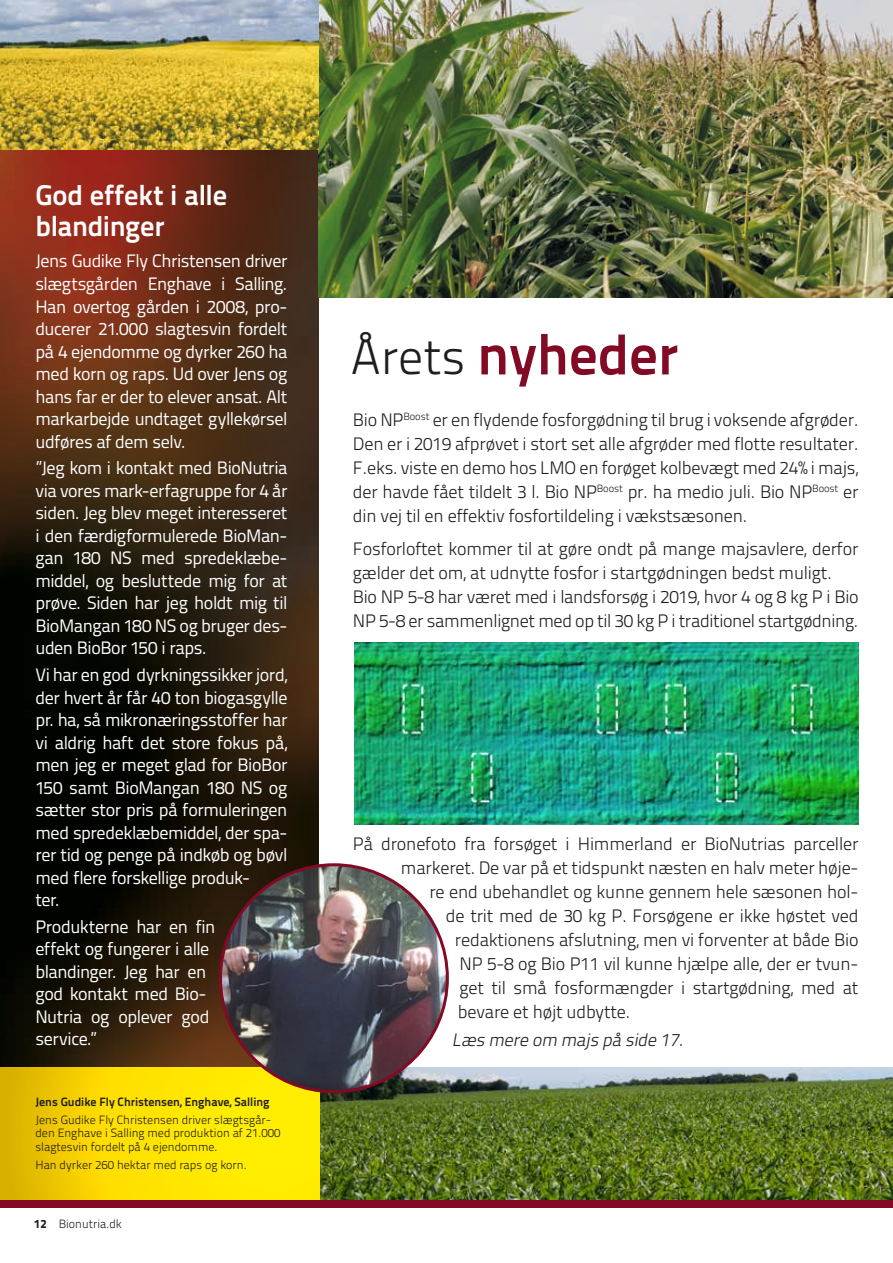
<style>
.page{position:relative;width:893px;height:1263px;background:#fff}
.page>*{position:absolute;margin:0;border:0;box-sizing:border-box;transform-origin:0 0}
.t1{font:700 57px "Titillium Text 22 L";color:#830a24}
.t2{font:700 28.5px/31.5px "Titillium Text 22 L";letter-spacing:-.01em;color:#fff}
.t3{font:18px/22.5px "Titillium Text 22 L";letter-spacing:-.025em;color:#fff;text-align:justify}
.t4{font:300 18px/24px "Titillium Text 22 L";letter-spacing:-.01em;color:#1d1d1b;text-align:justify}
.t5{font:italic 300 18px "Titillium Text 22 L";color:#1d1d1b}
.t6{font:300 12px/13.5px "Titillium Text 22 L";color:#1d1d1b}
.t7{font:700 12px "Titillium Text 22 L";color:#1d1d1b}
.s1{font-weight:800}
.s2{font-weight:300;font-size:49.5px;color:#1d1d1b}
</style>
<div class="page">
<div style="left:0;top:1199px;width:893px;height:9px;background:#830a24"></div>
<img style="left:0;top:150px;width:319px;height:917px">
<svg style="left:0;top:1067px;width:320px;height:132px;background:#f8dc00"></svg>
<img style="left:319px;top:0;width:574px;height:298px">
<img style="left:0;top:0;width:319px;height:150px">
<img style="left:354px;top:642px;width:505px;height:183px">
<img style="left:320px;top:1067px;width:573px;height:132px">
<img style="left:220px;top:865px;width:227px;height:227px;border-radius:113px">
<h2 class="t2" style="left:35px;top:178px;width:193px">God effekt i alle blandinger</h2>
<p class="t3" style="left:35px;top:249px;width:254px">Jens Gudike Fly Christensen driver slægtsgården Enghave i Salling.<br>Han overtog gården i 2008, pro&shy;ducerer 21.000 slagtesvin fordelt på 4 ejendomme og dyrker 260 ha med korn og raps. Ud over Jens og hans far er der to elever ansat. Alt markarbejde undtaget gyllekørsel udføres af dem selv.</p>
<p class="t3" style="left:35px;top:456px;width:254px">”Jeg kom i kontakt med BioNutria via vores mark-erfagruppe for 4 år siden. Jeg blev meget interesseret i den færdigformulerede BioMan&shy;gan 180 NS med spredeklæbe&shy;middel, og besluttede mig for at prøve. Siden har jeg holdt mig til BioMangan 180 NS og bruger des&shy;uden BioBor 150 i raps.</p>
<p class="t3" style="left:35px;top:662px;width:254px;text-align:left">Vi har en god dyrkningssikker jord, der hvert år får 40 ton biogasgylle pr. ha, så mikronæringsstoffer har vi aldrig haft det store fokus på, men jeg er meget glad for BioBor<br>150 samt BioMangan 180 NS og sætter stor pris på formuleringen med spredeklæbemiddel, der spa&shy;rer tid og penge på indkøb og bøvl med flere forskellige produk-<br>ter.</p>
<p class="t3" style="left:35px;top:914px;width:182px;text-align:left">Produkterne har en fin effekt og fungerer i alle blandinger. Jeg har en god kontakt med Bio-<br>Nutria og oplever god service.”</p>
<p class="t7" style="left:35px;top:1093px;width:236px">Jens Gudike Fly Christensen, Enghave, Salling</p>
<p class="t6" style="left:35px;top:1112px;width:247px">Jens Gudike Fly Christensen driver slægtsgår&shy;den Enghave i Salling med produktion af 21.000 slagtesvin fordelt på 4 ejendomme.</p>
<p class="t6" style="left:35px;top:1157px;width:213px">Han dyrker 260 hektar med raps og korn.</p>
<p class="t6" style="left:34px;top:1216px;width:89px"><span class="s1">12</span> Bionutria.dk</p>
<h1 class="t1" style="left:351px;top:311px;width:329px"><span class="s2">Årets</span> nyheder</h1>
<p class="t4" style="left:353px;top:407px;width:507px">Bio NP<sup>Boost</sup> er en flydende fosforgødning til brug i voksende afgrøder.<br>Den er i 2019 afprøvet i stort set alle afgrøder med flotte resultater.<br>F.eks. viste en demo hos LMO en forøget kolbevægt med 24% i majs, der havde fået tildelt 3 l. Bio NP<sup>Boost</sup> pr. ha medio juli. Bio NP<sup>Boost</sup> er din vej til en effektiv fosfortildeling i vækstsæsonen.</p>
<p class="t4" style="left:353px;top:535px;width:507px;text-align:left">Fosforloftet kommer til at gøre ondt på mange majsavlere, derfor gælder det om, at udnytte fosfor i startgødningen bedst muligt.<br>Bio NP 5-8 har været med i landsforsøg i 2019, hvor 4 og 8 kg P i Bio NP 5-8 er sammenlignet med op til 30 kg P i traditionel startgødning.</p>
<p class="t4" style="left:353px;top:830px;width:507px">På dronefoto fra forsøget i Himmerland er BioNutrias parceller</p>
<p class="t4" style="left:401px;top:854px;width:459px">markeret. De var på et tidspunkt næsten en halv meter høje-</p>
<p class="t4" style="left:429px;top:878px;width:431px">re end ubehandlet og kunne gennem hele sæsonen hol-</p>
<p class="t4" style="left:446px;top:902px;width:414px">de trit med de 30 kg P. Forsøgene er ikke høstet ved</p>
<p class="t4" style="left:455px;top:926px;width:405px">redaktionens afslutning, men vi forventer at både Bio</p>
<p class="t4" style="left:459px;top:950px;width:400px">NP 5-8 og Bio P11 vil kunne hjælpe alle, der er tvun-</p>
<p class="t4" style="left:459px;top:974px;width:400px">get til små fosformængder i startgødning, med at</p>
<p class="t4" style="left:458px;top:998px;width:174px">bevare et højt udbytte.</p>
<p class="t5" style="left:452px;top:1027px;width:237px">Læs mere om majs på side 17.</p>
</div>
